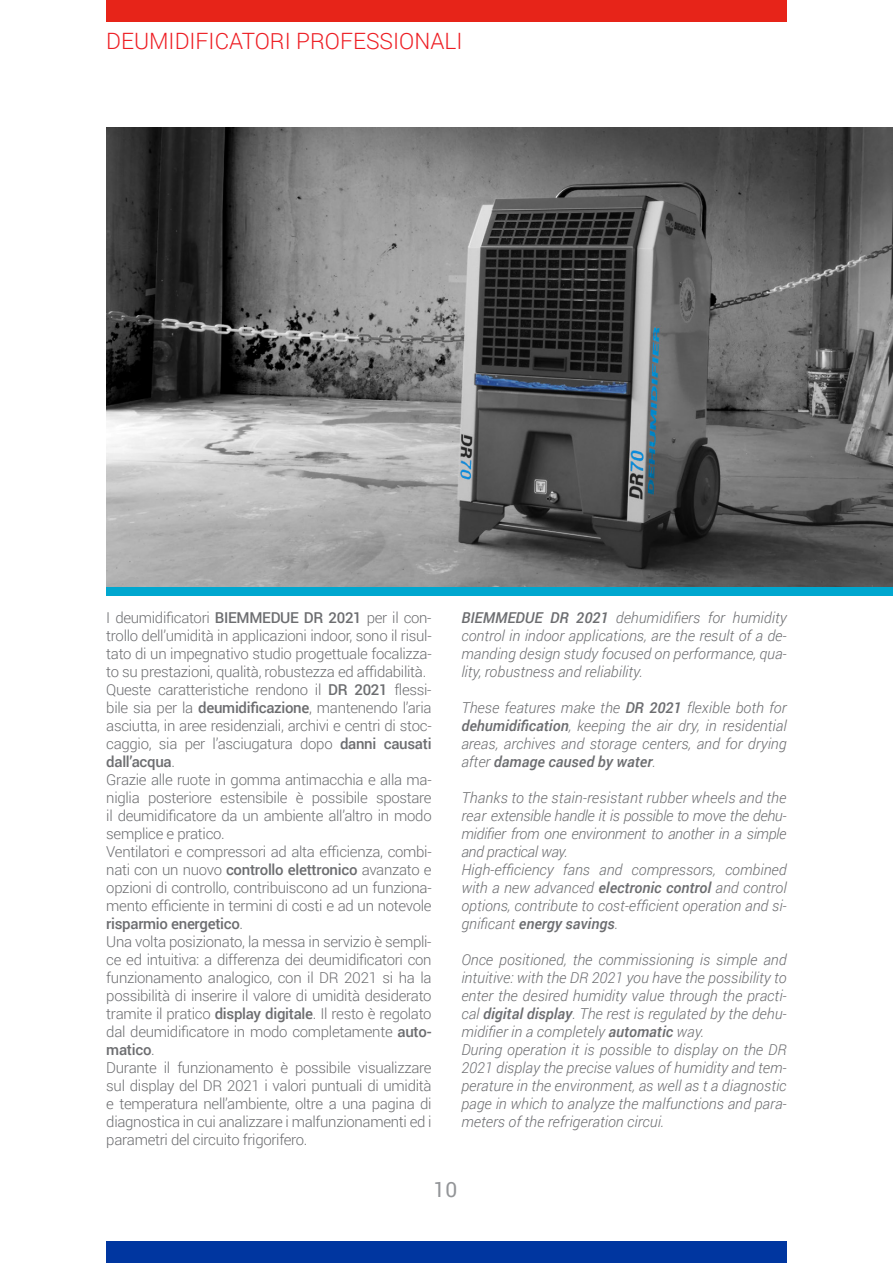
<style>
.page{position:relative;width:893px;height:1263px;background:#fff}
.page>*{position:absolute;margin:0;border:0;box-sizing:border-box;transform-origin:0 0}
.t1{font:300 22.5px "Roboto";color:#ee1d23}
.t2{font:21px "Roboto";color:#939598}
.t3{font:300 15px/18px "Roboto";letter-spacing:-.02em;color:#6c6d70}
.t4{font:italic 300 15px/18px "Roboto";color:#6c6d70;text-align:justify}
.s1{font-weight:500}
</style>
<div class="page">
<div style="left:106px;top:0;width:681px;height:21px;background:#e72419"></div>
<div style="left:106px;top:1242px;width:681px;height:21px;background:#0036a0"></div>
<img style="left:106px;top:128px;width:787px;height:459px">
<div style="left:106px;top:587px;width:787px;height:9px;background:#00a7cf"></div>
<h1 class="t1" style="left:106px;top:26px;width:358px">DEUMIDIFICATORI PROFESSIONALI</h1>
<p class="t3" style="left:106px;top:608px;width:327px">I deumidificatori <span class="s1">BIEMMEDUE DR 2021</span> per il con&shy;trollo dell’umidità in applicazioni indoor, sono il risul&shy;tato di un impegnativo studio progettuale focalizza&shy;to su prestazioni, qualità, robustezza ed affidabilità.<br>Queste caratteristiche rendono il <span class="s1">DR 2021</span> flessi&shy;bile sia per la <span class="s1">deumidificazione</span>, mantenendo l’aria asciutta, in aree residenziali, archivi e centri di stoc&shy;caggio, sia per l’asciugatura dopo <span class="s1">danni causati dall’acqua</span>.<br>Grazie alle ruote in gomma antimacchia e alla ma&shy;niglia posteriore estensibile è possibile spostare il deumidificatore da un ambiente all’altro in modo semplice e pratico.<br>Ventilatori e compressori ad alta efficienza, combi&shy;nati con un nuovo <span class="s1">controllo elettronico</span> avanzato e opzioni di controllo, contribuiscono ad un funziona&shy;mento efficiente in termini di costi e ad un notevole <span class="s1">risparmio energetico</span>.<br>Una volta posizionato, la messa in servizio è sempli&shy;ce ed intuitiva: a differenza dei deumidificatori con funzionamento analogico, con il DR 2021 si ha la possibilità di inserire il valore di umidità desiderato tramite il pratico <span class="s1">display digitale</span>. Il resto è regolato dal deumidificatore in modo completamente <span class="s1">auto&shy;matico</span>.<br>Durante il funzionamento è possibile visualizzare sul display del DR 2021 i valori puntuali di umidità e temperatura nell’ambiente, oltre a una pagina di diagnostica in cui analizzare i malfunzionamenti ed i parametri del circuito frigorifero.</p>
<p class="t4" style="left:461px;top:608px;width:327px"><span class="s1">BIEMMEDUE DR 2021</span> dehumidifiers for humidity control in indoor applications, are the result of a de&shy;manding design study focused on performance, qua&shy;lity, robustness and reliability.</p>
<p class="t4" style="left:461px;top:698px;width:327px">These features make the <span class="s1">DR 2021</span> flexible both for <span class="s1">dehumidification</span>, keeping the air dry, in residential areas, archives and storage centers, and for drying after <span class="s1">damage caused by water</span>.</p>
<p class="t4" style="left:461px;top:788px;width:327px;text-align:left">Thanks to the stain-resistant rubber wheels and the rear extensible handle it is possible to move the dehu&shy;midifier from one environment to another in a simple and practical way.<br>High-efficiency fans and compressors, combined with a new advanced <span class="s1">electronic control</span> and control options, contribute to cost-efficient operation and si&shy;gnificant <span class="s1">energy savings</span>.</p>
<p class="t4" style="left:461px;top:950px;width:327px;text-align:left">Once positioned, the commissioning is simple and intuitive: with the DR 2021 you have the possibility to enter the desired humidity value through the practi&shy;cal <span class="s1">digital display</span>. The rest is regulated by the dehu&shy;midifier in a completely <span class="s1">automatic</span> way.<br>During operation it is possible to display on the DR 2021 display the precise values of humidity and tem&shy;perature in the environment, as well as t a diagnostic page in which to analyze the malfunctions and para&shy;meters of the refrigeration circui.</p>
<h2 class="t2" style="left:434px;top:1174px;width:25px">10</h2>
</div>
